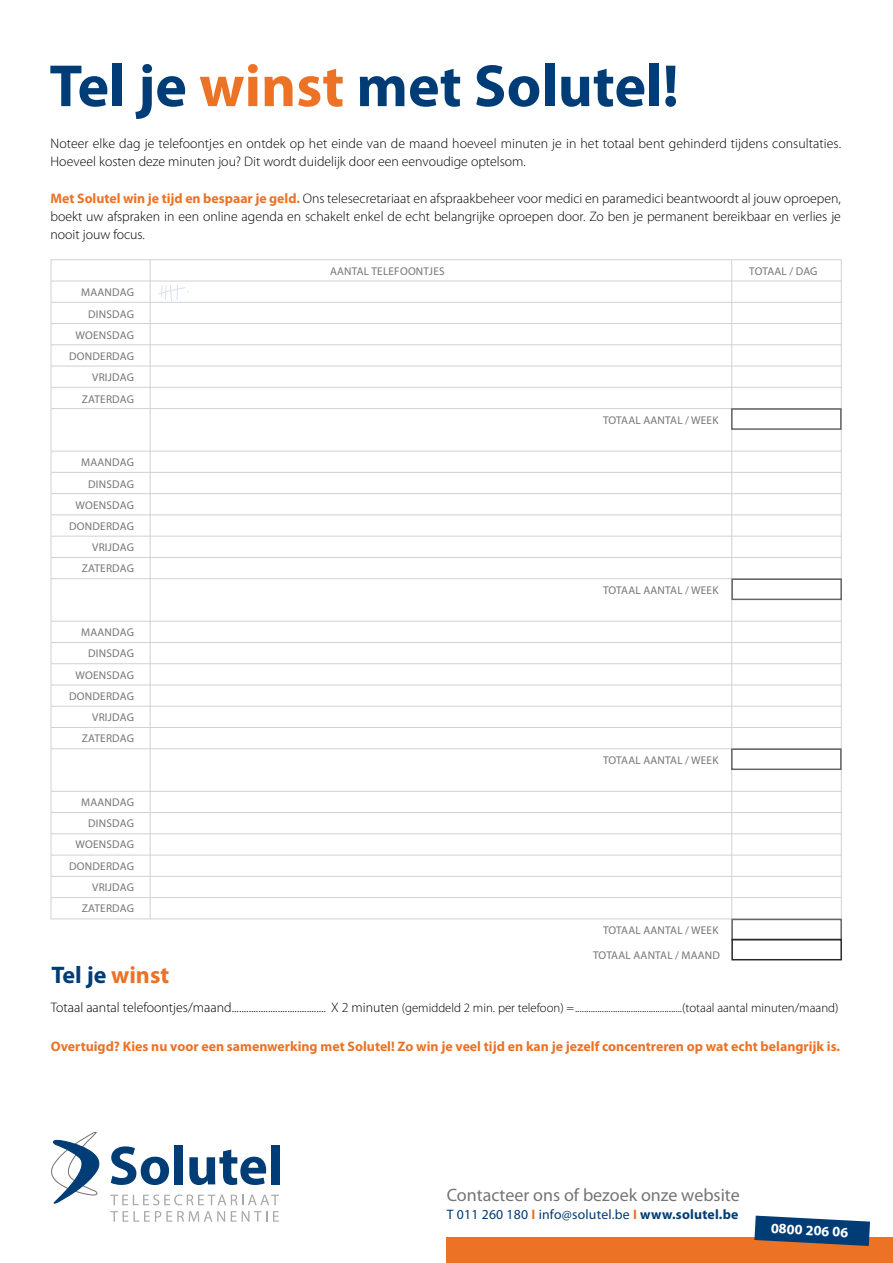
<style>
.page{position:relative;width:893px;height:1263px;background:#fff}
.page>*{position:absolute;margin:0;border:0;box-sizing:border-box;transform-origin:0 0}
.t1{font:700 60px "Myriad Pro";color:#003c75}
.t2{font:700 24px "Myriad Pro";color:#003c75}
.t3{font:18px "Myriad Pro";color:#757577}
.t4{font:700 14.4px "Myriad Pro";color:#fff}
.t5{font:300 13.8px/18.3px "Myriad Pro";color:#000}
.t6{font:700 13.8px "Myriad Pro";color:#ec7225}
.t7{font:13.65px "Myriad Pro";letter-spacing:.015em;color:#003c75}
.t8{font:300 12.75px "Myriad Pro";color:#000}
.t9{font:11.25px/21.3px "Myriad Pro";letter-spacing:.02em;color:#757577;text-align:right}
.s1{color:#ec7225}
.s2{font-weight:700;color:#ec7225}
.s3{font-size:13.8px}
.s4{font-weight:700}
</style>
<div class="page">
<div style="left:271px;top:1145px;width:9px;height:39px;background:#003c75"></div>
<svg style="left:51px;top:1132px;width:228px;height:73px"></svg>
<svg style="left:110px;top:1211px;width:115px;height:11px"></svg>
<svg style="left:231px;top:1211px;width:36px;height:11px"></svg>
<svg style="left:273px;top:1211px;width:6px;height:11px"></svg>
<svg style="left:50px;top:259px;width:792px;height:661px"></svg>
<hr style="left:51px;top:281px;width:790px;height:1px;background:#d0d1d2">
<hr style="left:51px;top:302px;width:790px;height:1px;background:#d0d1d2">
<hr style="left:51px;top:323px;width:790px;height:1px;background:#d0d1d2">
<hr style="left:51px;top:344px;width:790px;height:1px;background:#d0d1d2">
<hr style="left:51px;top:366px;width:790px;height:1px;background:#d0d1d2">
<hr style="left:51px;top:387px;width:790px;height:1px;background:#d0d1d2">
<hr style="left:51px;top:408px;width:790px;height:1px;background:#d0d1d2">
<hr style="left:51px;top:451px;width:790px;height:1px;background:#d0d1d2">
<hr style="left:51px;top:472px;width:790px;height:1px;background:#d0d1d2">
<hr style="left:51px;top:493px;width:790px;height:1px;background:#d0d1d2">
<hr style="left:51px;top:514px;width:790px;height:1px;background:#d0d1d2">
<hr style="left:51px;top:536px;width:790px;height:1px;background:#d0d1d2">
<hr style="left:51px;top:557px;width:790px;height:1px;background:#d0d1d2">
<hr style="left:51px;top:578px;width:790px;height:1px;background:#d0d1d2">
<hr style="left:51px;top:621px;width:790px;height:1px;background:#d0d1d2">
<hr style="left:51px;top:642px;width:790px;height:1px;background:#d0d1d2">
<hr style="left:51px;top:663px;width:790px;height:1px;background:#d0d1d2">
<hr style="left:51px;top:685px;width:790px;height:1px;background:#d0d1d2">
<hr style="left:51px;top:706px;width:790px;height:1px;background:#d0d1d2">
<hr style="left:51px;top:727px;width:790px;height:1px;background:#d0d1d2">
<hr style="left:51px;top:748px;width:790px;height:1px;background:#d0d1d2">
<hr style="left:51px;top:791px;width:790px;height:1px;background:#d0d1d2">
<hr style="left:51px;top:812px;width:790px;height:1px;background:#d0d1d2">
<hr style="left:51px;top:833px;width:790px;height:1px;background:#d0d1d2">
<hr style="left:51px;top:855px;width:790px;height:1px;background:#d0d1d2">
<hr style="left:51px;top:876px;width:790px;height:1px;background:#d0d1d2">
<hr style="left:51px;top:897px;width:790px;height:1px;background:#d0d1d2">
<hr style="left:51px;top:918px;width:790px;height:1px;background:#d0d1d2">
<hr style="left:150px;top:259px;width:1px;height:660px;background:#d0d1d2">
<hr style="left:731px;top:260px;width:1px;height:680px;background:#d0d1d2">
<div style="left:446px;top:1237px;width:447px;height:26px;background:#ec7225"></div>
<svg style="left:754px;top:1215px;width:116px;height:31px"></svg>
<svg style="left:158px;top:284px;width:30px;height:18px"></svg>
<div style="left:731px;top:748px;width:111px;height:22px;border:2px solid #646567"></div>
<div style="left:731px;top:578px;width:111px;height:22px;border:2px solid #646567"></div>
<div style="left:731px;top:408px;width:111px;height:22px;border:2px solid #646567"></div>
<div style="left:731px;top:919px;width:111px;height:21px;border:2px solid #646567"></div>
<div style="left:731px;top:939px;width:111px;height:21px;border:2px solid #282829"></div>
<h1 class="t1" style="left:49px;top:47px;width:631px">Tel je <span class="s1">winst</span> met Solutel!</h1>
<p class="t5" style="left:51px;top:134px;width:792px">Noteer elke dag je telefoontjes en ontdek op het einde van de maand hoeveel minuten je in het totaal bent gehinderd tijdens consultaties.<br>Hoeveel kosten deze minuten jou? Dit wordt duidelijk door een eenvoudige optelsom.</p>
<p class="t5" style="left:51px;top:189px;width:792px;text-align:justify"><span class="s2">Met Solutel win je tijd en bespaar je geld.</span> Ons telesecretariaat en afspraakbeheer voor medici en paramedici beantwoordt al jouw oproepen, boekt uw afspraken in een online agenda en schakelt enkel de echt belangrijke oproepen door. Zo ben je permanent bereikbaar en verlies je nooit jouw focus.</p>
<p class="t9" style="left:69px;top:282px;width:66px">MAANDAG<br>DINSDAG<br>WOENSDAG<br>DONDERDAG<br>VRIJDAG<br>ZATERDAG</p>
<p class="t9" style="left:69px;top:452px;width:66px">MAANDAG<br>DINSDAG<br>WOENSDAG<br>DONDERDAG<br>VRIJDAG<br>ZATERDAG</p>
<p class="t9" style="left:69px;top:621px;width:66px">MAANDAG<br>DINSDAG<br>WOENSDAG<br>DONDERDAG<br>VRIJDAG<br>ZATERDAG</p>
<p class="t9" style="left:69px;top:791px;width:66px">MAANDAG<br>DINSDAG<br>WOENSDAG<br>DONDERDAG<br>VRIJDAG<br>ZATERDAG</p>
<h2 class="t2" style="left:51px;top:959px;width:119px">Tel je <span class="s1">winst</span></h2>
<p class="t9" style="left:330px;top:260px;width:116px">AANTAL TELEFOONTJES</p>
<p class="t9" style="left:749px;top:260px;width:8px">TOTAAL</p>
<p class="t9" style="left:789px;top:260px;width:15px">/ DAG</p>
<p class="t9" style="left:603px;top:409px;width:8px">TOTAAL</p>
<p class="t9" style="left:643px;top:409px;width:8px">AANTAL</p>
<p class="t9" style="left:685px;top:409px;width:35px">/ WEEK</p>
<p class="t9" style="left:603px;top:579px;width:8px">TOTAAL</p>
<p class="t9" style="left:643px;top:579px;width:8px">AANTAL</p>
<p class="t9" style="left:685px;top:579px;width:35px">/ WEEK</p>
<p class="t9" style="left:603px;top:749px;width:8px">TOTAAL</p>
<p class="t9" style="left:643px;top:749px;width:8px">AANTAL</p>
<p class="t9" style="left:685px;top:749px;width:35px">/ WEEK</p>
<p class="t9" style="left:603px;top:919px;width:8px">TOTAAL</p>
<p class="t9" style="left:643px;top:919px;width:8px">AANTAL</p>
<p class="t9" style="left:685px;top:919px;width:35px">/ WEEK</p>
<p class="t9" style="left:593px;top:944px;width:8px">TOTAAL</p>
<p class="t9" style="left:633px;top:944px;width:8px">AANTAL</p>
<p class="t9" style="left:675px;top:944px;width:24px">/ MAAND</p>
<p class="t8" style="left:51px;top:1000px;width:789px"><span class="s3">Totaal aantal telefoontjes/maand....................................... X 2 minuten</span> (gemiddeld 2 min. per telefoon) =................................................(totaal aantal minuten/maand)</p>
<p class="t6" style="left:51px;top:1037px;width:791px">Overtuigd? Kies nu voor een samenwerking met Solutel! Zo win je veel tijd en kan je jezelf concentreren op wat echt belangrijk is.</p>
<h3 class="t3" style="left:447px;top:1184px;width:295px">CONTACTEER ONS OF BEZOEK ONZE WEBSITE</h3>
<p class="t7" style="left:447px;top:1206px;width:293px">T 011 260 180 <span class="s2">I</span> INFO@SOLUTEL.BE <span class="s2">I</span> <span class="s4">www.solutel.be</span></p>
<p class="t4" style="left:771px;top:1219px;width:79px;rotate:3deg">0800 206 06</p>
</div>
